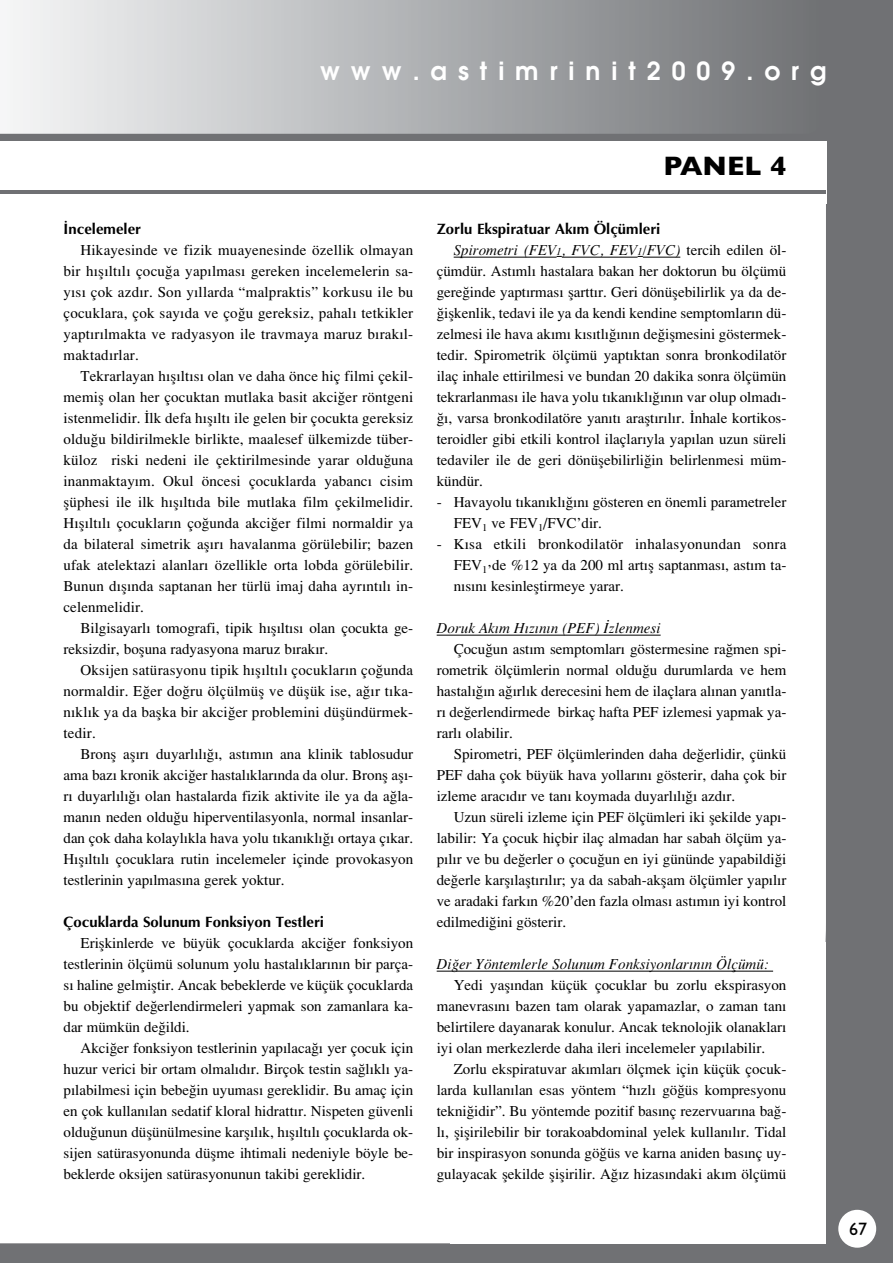
<style>
.page{position:relative;width:893px;height:1263px;background:#707174}
.page>*{position:absolute;margin:0;border:0;box-sizing:border-box;transform-origin:0 0}
.t1{font:700 27px "Gill Sans";color:#000}
.t2{font:24.9px "Avant Garde Demi";letter-spacing:.44em;color:#fff}
.t3{font:18px "Gill Sans";color:#000}
.t4{font:15px/21px "Times Turk";color:#000;text-align:justify}
.t5{font:15px "Times Turk I";color:#000}
.t6{font:15px "Optima Bold Turk";color:#000}
.s1{font-size:10.5px}
.s2{font-family:"Times Turk"}
</style>
<div class="page">
<div style="left:0;top:204px;width:826px;height:1040px;background:#fff"></div>
<div style="left:838px;top:1210px;width:38px;height:38px;background:#fff;border-radius:50%"></div>
<svg style="left:0;top:0;width:756px;height:134px;background:#b6b8ba"></svg>
<div style="left:0;top:141px;width:826px;height:63px;background:#fff"></div>
<div style="left:450px;top:942px;width:376px;height:302px;background:#fff"></div>
<hr style="left:0;top:190px;width:826px;height:4px;background:#6f7073">
<hr style="left:454px;top:257px;width:102px;height:1px;background:#000">
<hr style="left:562px;top:257px;width:75px;height:1px;background:#000">
<hr style="left:643px;top:257px;width:37px;height:1px;background:#000">
<hr style="left:437px;top:635px;width:224px;height:1px;background:#000">
<hr style="left:437px;top:971px;width:336px;height:1px;background:#000">
<h2 class="t2" style="left:320px;top:57px;width:508px">www.astimrinit2009.org</h2>
<p class="t6" style="left:63px;top:222px;width:79px">‹ncelemeler</p>
<p class="t4" style="left:63px;top:241px;width:351px;text-indent:17px">Hikayesinde ve fizik muayenesinde özellik olmayan bir h›fl›lt›l› çocu¤a yap›lmas› gereken incelemelerin sa&shy;y›s› çok azd›r. Son y›llarda “malpraktis” korkusu ile bu çocuklara, çok say›da ve ço¤u gereksiz, pahal› tetkikler yapt›r›lmakta ve radyasyon ile travmaya maruz b›rak›l&shy;maktad›rlar.</p>
<p class="t4" style="left:63px;top:367px;width:351px;text-indent:17px">Tekrarlayan h›fl›lt›s› olan ve daha önce hiç filmi çekil&shy;memifl olan her çocuktan mutlaka basit akci¤er röntgeni istenmelidir. ‹lk defa h›fl›lt› ile gelen bir çocukta gereksiz oldu¤u bildirilmekle birlikte, maalesef ülkemizde tüber&shy;küloz riski nedeni ile çektirilmesinde yarar oldu¤una inanmaktay›m. Okul öncesi çocuklarda yabanc› cisim flüphesi ile ilk h›fl›lt›da bile mutlaka film çekilmelidir.<br>H›fl›lt›l› çocuklar›n ço¤unda akci¤er filmi normaldir ya da bilateral simetrik afl›r› havalanma görülebilir; bazen ufak atelektazi alanlar› özellikle orta lobda görülebilir.<br>Bunun d›fl›nda saptanan her türlü imaj daha ayr›nt›l› in&shy;celenmelidir.</p>
<p class="t4" style="left:63px;top:619px;width:351px;text-indent:17px">Bilgisayarl› tomografi, tipik h›fl›lt›s› olan çocukta ge&shy;reksizdir, bofluna radyasyona maruz b›rak›r.</p>
<p class="t4" style="left:63px;top:661px;width:351px;text-indent:17px">Oksijen satürasyonu tipik h›fl›lt›l› çocuklar›n ço¤unda normaldir. E¤er do¤ru ölçülmüfl ve düflük ise, a¤›r t›ka&shy;n›kl›k ya da baflka bir akci¤er problemini düflündürmek&shy;tedir.</p>
<p class="t4" style="left:63px;top:745px;width:351px;text-indent:17px">Bronfl afl›r› duyarl›l›¤›, ast›m›n ana klinik tablosudur ama baz› kronik akci¤er hastal›klar›nda da olur. Bronfl afl›- r› duyarl›l›¤› olan hastalarda fizik aktivite ile ya da a¤la&shy;man›n neden oldu¤u hiperventilasyonla, normal insanlar&shy;dan çok daha kolayl›kla hava yolu t›kan›kl›¤› ortaya ç›kar.<br>H›fl›lt›l› çocuklara rutin incelemeler içinde provokasyon testlerinin yap›lmas›na gerek yoktur.</p>
<p class="t6" style="left:63px;top:915px;width:262px">Çocuklarda Solunum Fonksiyon Testleri</p>
<p class="t4" style="left:63px;top:934px;width:351px;text-indent:17px">Eriflkinlerde ve büyük çocuklarda akci¤er fonksiyon testlerinin ölçümü solunum yolu hastal›klar›n›n bir parça&shy;s› haline gelmifltir. Ancak bebeklerde ve küçük çocuklarda bu objektif de¤erlendirmeleri yapmak son zamanlara ka&shy;dar mümkün de¤ildi.</p>
<p class="t4" style="left:63px;top:1039px;width:351px;text-indent:17px">Akci¤er fonksiyon testlerinin yap›laca¤› yer çocuk için huzur verici bir ortam olmal›d›r. Birçok testin sa¤l›kl› ya&shy;p›labilmesi için bebe¤in uyumas› gereklidir. Bu amaç için en çok kullan›lan sedatif kloral hidratt›r. Nispeten güvenli oldu¤unun düflünülmesine karfl›l›k, h›fl›lt›l› çocuklarda ok&shy;sijen satürasyonunda düflme ihtimali nedeniyle böyle be&shy;beklerde oksijen satürasyonunun takibi gereklidir.</p>
<h1 class="t1" style="left:663px;top:157px;width:124px">PANEL 4</h1>
<p class="t6" style="left:437px;top:222px;width:225px">Zorlu Ekspiratuar Ak›m Ölçümleri</p>
<p class="t5" style="left:454px;top:241px;width:334px">Spirometri (FEV<span class="s1">1</span>, FVC, FEV<span class="s1">1</span>/FVC) <span class="s2">tercih edilen öl-</span></p>
<p class="t4" style="left:437px;top:262px;width:351px">çümdür. Ast›ml› hastalara bakan her doktorun bu ölçümü gere¤inde yapt›rmas› flartt›r. Geri dönüflebilirlik ya da de-¤iflkenlik, tedavi ile ya da kendi kendine semptomlar›n dü&shy;zelmesi ile hava ak›m› k›s›tl›¤›n›n de¤iflmesini göstermek&shy;tedir. Spirometrik ölçümü yapt›ktan sonra bronkodilatör ilaç inhale ettirilmesi ve bundan 20 dakika sonra ölçümün tekrarlanmas› ile hava yolu t›kan›kl›¤›n›n var olup olmad›- ¤›, varsa bronkodilatöre yan›t› araflt›r›l›r. ‹nhale kortikos&shy;teroidler gibi etkili kontrol ilaçlar›yla yap›lan uzun süreli tedaviler ile de geri dönüflebilirli¤in belirlenmesi müm&shy;kündür.</p>
<p class="t4" style="left:454px;top:493px;width:334px;text-indent:-17px">- Havayolu t›kan›kl›¤›n› gösteren en önemli parametreler<br>FEV<sub>1</sub> ve FEV<sub>1</sub>/FVC’dir.</p>
<p class="t4" style="left:454px;top:535px;width:334px;text-indent:-17px">- K›sa etkili bronkodilatör inhalasyonundan sonra FEV<sub>1</sub>’de %12 ya da 200 ml art›fl saptanmas›, ast›m ta&shy;n›s›n› kesinlefltirmeye yarar.</p>
<p class="t5" style="left:437px;top:619px;width:225px">Doruk Ak›m H›z›n›n (PEF) ‹zlenmesi</p>
<p class="t4" style="left:437px;top:640px;width:351px;text-indent:17px">Çocu¤un ast›m semptomlar› göstermesine ra¤men spi&shy;rometrik ölçümlerin normal oldu¤u durumlarda ve hem hastal›¤›n a¤›rl›k derecesini hem de ilaçlara al›nan yan›tla&shy;r› de¤erlendirmede birkaç hafta PEF izlemesi yapmak ya&shy;rarl› olabilir.</p>
<p class="t4" style="left:437px;top:745px;width:351px;text-indent:17px">Spirometri, PEF ölçümlerinden daha de¤erlidir, çünkü PEF daha çok büyük hava yollar›n› gösterir, daha çok bir izleme arac›d›r ve tan› koymada duyarl›l›¤› azd›r.</p>
<p class="t4" style="left:437px;top:808px;width:351px;text-indent:17px">Uzun süreli izleme için PEF ölçümleri iki flekilde yap›- labilir: Ya çocuk hiçbir ilaç almadan har sabah ölçüm ya&shy;p›l›r ve bu de¤erler o çocu¤un en iyi gününde yapabildi¤i de¤erle karfl›laflt›r›l›r; ya da sabah-akflam ölçümler yap›l›r ve aradaki fark›n %20’den fazla olmas› ast›m›n iyi kontrol edilmedi¤ini gösterir.</p>
<p class="t5" style="left:437px;top:955px;width:334px">Di¤er Yöntemlerle Solunum Fonksiyonlar›n›n Ölçümü:</p>
<p class="t4" style="left:437px;top:976px;width:351px;text-indent:17px">Yedi yafl›ndan küçük çocuklar bu zorlu ekspirasyon manevras›n› bazen tam olarak yapamazlar, o zaman tan› belirtilere dayanarak konulur. Ancak teknolojik olanaklar› iyi olan merkezlerde daha ileri incelemeler yap›labilir.</p>
<p class="t4" style="left:437px;top:1060px;width:351px;text-indent:17px">Zorlu ekspiratuvar ak›mlar› ölçmek için küçük çocuk&shy;larda kullan›lan esas yöntem “h›zl› gö¤üs kompresyonu tekni¤idir”. Bu yöntemde pozitif bas›nç rezervuar›na ba¤- l›, fliflirilebilir bir torakoabdominal yelek kullan›l›r. Tidal bir inspirasyon sonunda gö¤üs ve karna aniden bas›nç uy&shy;gulayacak flekilde fliflirilir. A¤›z hizas›ndaki ak›m ölçümü</p>
<p class="t3" style="left:849px;top:1223px;width:19px">67</p>
</div>
